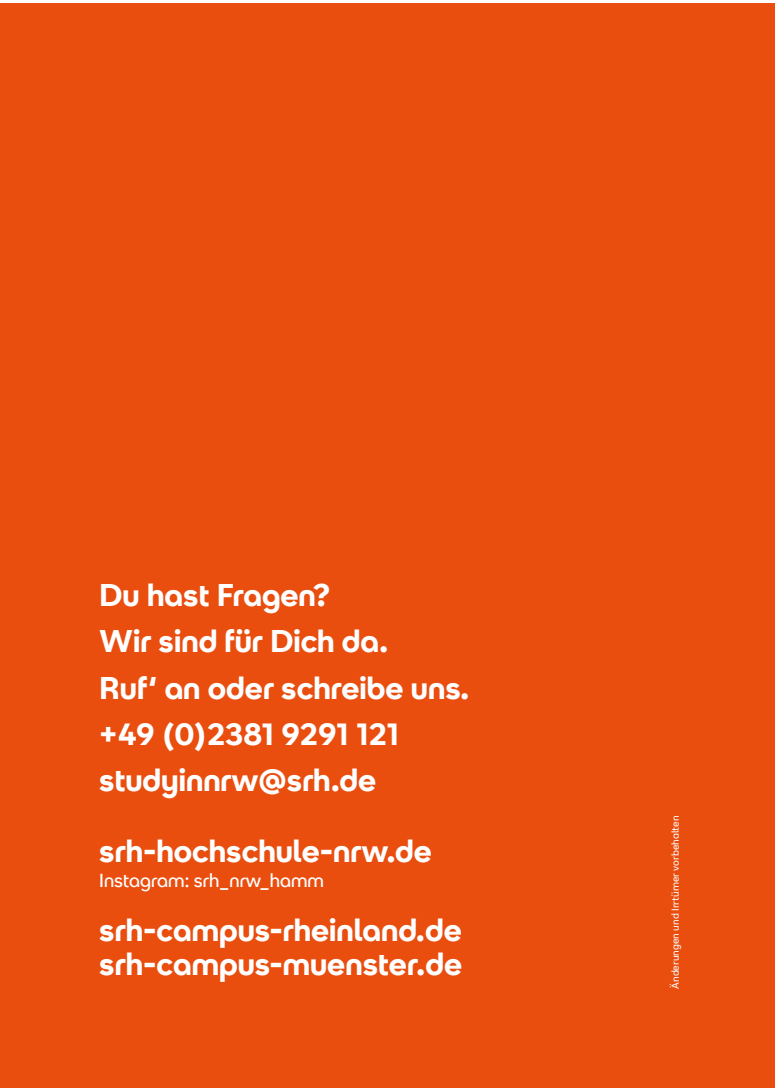
<style>
.page{position:relative;width:780px;height:1088px;background:#fff}
.page>*{position:absolute;margin:0;border:0;box-sizing:border-box;transform-origin:0 0}
.t1{font:700 31.25px/46.2px "SRH Headline";color:#fff}
.t2{font:18.75px "SRH Headline";color:#fff}
.t3{font:10px "SRH Text";color:#fff}
</style>
<div class="page">
<div style="left:0;top:4px;width:774px;height:1084px;background:#e94e0f"></div>
<p class="t1" style="left:99px;top:572px;width:372px">Du hast Fragen?<br>Wir sind für Dich da.<br>Ruf‘ an oder schreibe uns. +49 (0)2381 9291 121 studyinnrw@srh.de</p>
<p class="t1" style="left:99px;top:828px;width:334px">srh-hochschule-nrw.de</p>
<p class="t2" style="left:99px;top:870px;width:226px">Instagram: srh_nrw_hamm</p>
<p class="t1" style="left:99px;top:913px;width:364px;line-height:34px">srh-campus-rheinland.de srh-campus-muenster.de</p>
<p class="t3" style="left:669px;top:989px;width:175px;rotate:-90deg">Änderungen und Irrtümer vorbehalten</p>
</div>
